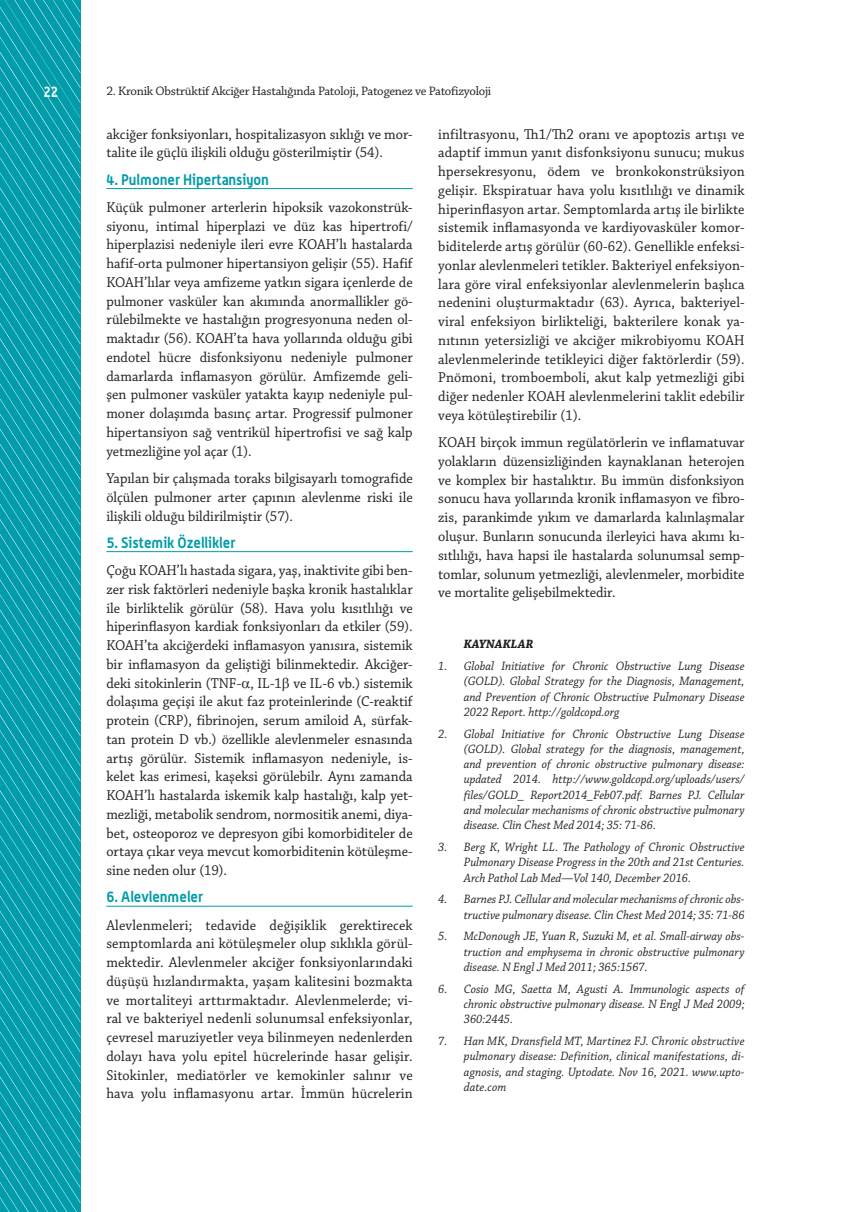
<style>
.page{position:relative;width:851px;height:1212px;background:#fff}
.page>*{position:absolute;margin:0;border:0;box-sizing:border-box;transform-origin:0 0}
.t1{font:15px/18.8px "Chaparral Pro";color:#231f20;text-align:justify;scale:.95 1}
.t2{font:700 15px "Alwyn OT";color:#009ca9;scale:.95 1}
.t3{font:700 15px "Alwyn OT";color:#fff;scale:.85 1}
.t4{font:12.9px "Chaparral Pro";letter-spacing:-.02em;color:#231f20}
.t5{font:italic 12.75px/15.3px "Chaparral Pro";color:#231f20;text-align:justify;scale:.95 1}
.t6{font:italic 700 12.75px "Chaparral Pro";color:#231f20;scale:.95 1}
</style>
<div class="page">
<svg style="left:0;top:0;width:80px;height:1212px;background:#0ea1ad"></svg>
<hr style="left:106px;top:188px;width:306px;height:1px;background:#009ca9">
<hr style="left:106px;top:551px;width:306px;height:1px;background:#009ca9">
<hr style="left:106px;top:906px;width:306px;height:1px;background:#009ca9">
<p class="t3" style="left:43px;top:82px;width:19px">22</p>
<p class="t4" style="left:106px;top:84px;width:386px">2. Kronik Obstrüktif Akciğer Hastalığında Patoloji, Patogenez ve Patofizyoloji</p>
<p class="t1" style="left:106px;top:125px;width:324px">akciğer fonksiyonları, hospitalizasyon sıklığı ve mor&shy;talite ile güçlü ilişkili olduğu gösterilmiştir (54).</p>
<p class="t2" style="left:106px;top:170px;width:173px">4. Pulmoner Hipertansiyon</p>
<p class="t1" style="left:106px;top:198px;width:324px">Küçük pulmoner arterlerin hipoksik vazokonstrük&shy;siyonu, intimal hiperplazi ve düz kas hipertrofi/ hiperplazisi nedeniyle ileri evre KOAH’lı hastalarda hafif-orta pulmoner hipertansiyon gelişir (55). Hafif KOAH’lılar veya amfizeme yatkın sigara içenlerde de pulmoner vasküler kan akımında anormallikler gö&shy;rülebilmekte ve hastalığın progresyonuna neden ol&shy;maktadır (56). KOAH’ta hava yollarında olduğu gibi endotel hücre disfonksiyonu nedeniyle pulmoner damarlarda inflamasyon görülür. Amfizemde geli&shy;şen pulmoner vasküler yatakta kayıp nedeniyle pul&shy;moner dolaşımda basınç artar. Progressif pulmoner hipertansiyon sağ ventrikül hipertrofisi ve sağ kalp yetmezliğine yol açar (1).</p>
<p class="t1" style="left:106px;top:469px;width:324px">Yapılan bir çalışmada toraks bilgisayarlı tomografide ölçülen pulmoner arter çapının alevlenme riski ile ilişkili olduğu bildirilmiştir (57).</p>
<p class="t2" style="left:106px;top:533px;width:137px">5. Sistemik Özellikler</p>
<p class="t1" style="left:106px;top:561px;width:324px">Çoğu KOAH’lı hastada sigara, yaş, inaktivite gibi ben&shy;zer risk faktörleri nedeniyle başka kronik hastalıklar ile birliktelik görülür (58). Hava yolu kısıtlılığı ve hiperinflasyon kardiak fonksiyonları da etkiler (59).<br>KOAH’ta akciğerdeki inflamasyon yanısıra, sistemik bir inflamasyon da geliştiği bilinmektedir. Akciğer&shy;deki sitokinlerin (TNF- , IL-1 ve IL-6 vb.) sistemik dolaşıma geçişi ile akut faz proteinlerinde (C-reaktif protein (CRP), fibrinojen, serum amiloid A, sürfak&shy;tan protein D vb.) özellikle alevlenmeler esnasında artış görülür. Sistemik inflamasyon nedeniyle, is&shy;kelet kas erimesi, kaşeksi görülebilr. Aynı zamanda KOAH’lı hastalarda iskemik kalp hastalığı, kalp yet&shy;mezliği, metabolik sendrom, normositik anemi, diya&shy;bet, osteoporoz ve depresyon gibi komorbiditeler de ortaya çıkar veya mevcut komorbiditenin kötüleşme&shy;sine neden olur (19).</p>
<p class="t2" style="left:106px;top:888px;width:103px">6. Alevlenmeler</p>
<p class="t1" style="left:106px;top:916px;width:324px">Alevlenmeleri; tedavide değişiklik gerektirecek semptomlarda ani kötüleşmeler olup sıklıkla görül&shy;mektedir. Alevlenmeler akciğer fonksiyonlarındaki düşüşü hızlandırmakta, yaşam kalitesini bozmakta ve mortaliteyi arttırmaktadır. Alevlenmelerde; vi&shy;ral ve bakteriyel nedenli solunumsal enfeksiyonlar, çevresel maruziyetler veya bilinmeyen nedenlerden dolayı hava yolu epitel hücrelerinde hasar gelişir.<br>Sitokinler, mediatörler ve kemokinler salınır ve hava yolu inflamasyonu artar. İmmün hücrelerin</p>
<p class="t1" style="left:438px;top:125px;width:324px">infiltrasyonu, Th1/Th2 oranı ve apoptozis artışı ve adaptif immun yanıt disfonksiyonu sunucu; mukus hpersekresyonu, ödem ve bronkokonstrüksiyon gelişir. Ekspiratuar hava yolu kısıtlılığı ve dinamik hiperinflasyon artar. Semptomlarda artış ile birlikte sistemik inflamasyonda ve kardiyovasküler komor&shy;biditelerde artış görülür (60-62). Genellikle enfeksi&shy;yonlar alevlenmeleri tetikler. Bakteriyel enfeksiyon&shy;lara göre viral enfeksiyonlar alevlenmelerin başlıca nedenini oluşturmaktadır (63). Ayrıca, bakteriyel&shy;viral enfeksiyon birlikteliği, bakterilere konak ya&shy;nıtının yetersizliği ve akciğer mikrobiyomu KOAH alevlenmelerinde tetikleyici diğer faktörlerdir (59).<br>Pnömoni, tromboemboli, akut kalp yetmezliği gibi diğer nedenler KOAH alevlenmelerini taklit edebilir veya kötüleştirebilir (1).</p>
<p class="t1" style="left:438px;top:434px;width:324px">KOAH birçok immun regülatörlerin ve inflamatuvar yolakların düzensizliğinden kaynaklanan heterojen ve komplex bir hastalıktır. Bu immün disfonksiyon sonucu hava yollarında kronik inflamasyon ve fibro&shy;zis, parankimde yıkım ve damarlarda kalınlaşmalar oluşur. Bunların sonucunda ilerleyici hava akımı kı&shy;sıtlılığı, hava hapsi ile hastalarda solunumsal semp&shy;tomlar, solunum yetmezliği, alevlenmeler, morbidite ve mortalite gelişebilmektedir.</p>
<p class="t6" style="left:463px;top:637px;width:75px">KAYNAKLAR</p>
<p class="t5" style="left:463px;top:659px;width:297px;text-indent:-26px">1. Global Initiative for Chronic Obstructive Lung Disease (GOLD). Global Strategy for the Diagnosis, Management, and Prevention of Chronic Obstructive Pulmonary Disease 2022 Report. http://goldcopd.org</p>
<p class="t5" style="left:463px;top:726px;width:297px;text-indent:-26px">2. Global Initiative for Chronic Obstructive Lung Disease (GOLD). Global strategy for the diagnosis, management, and prevention of chronic obstructive pulmonary disease: updated 2014. http://www.goldcopd.org/uploads/users/ files/GOLD_ Report2014_Feb07.pdf. Barnes PJ. Cellular and molecular mechanisms of chronic obstructive pulmonary disease. Clin Chest Med 2014; 35: 71-86.</p>
<p class="t5" style="left:463px;top:840px;width:297px;text-indent:-26px">3. Berg K, Wright LL. The Pathology of Chronic Obstructive Pulmonary Disease Progress in the 20th and 21st Centuries.<br>Arch Pathol Lab Med—Vol 140, December 2016.</p>
<p class="t5" style="left:438px;top:892px;width:324px;text-align:right">4. Barnes PJ. Cellular and molecular mechanisms of chronic obs&shy;tructive pulmonary disease. Clin Chest Med 2014; 35: 71-86</p>
<p class="t5" style="left:463px;top:929px;width:297px;text-indent:-26px">5. McDonough JE, Yuan R, Suzuki M, et al. Small-airway obs&shy;truction and emphysema in chronic obstructive pulmonary disease. N Engl J Med 2011; 365:1567.</p>
<p class="t5" style="left:463px;top:981px;width:297px;text-indent:-26px">6. Cosio MG, Saetta M, Agusti A. Immunologic aspects of chronic obstructive pulmonary disease. N Engl J Med 2009; 360:2445.</p>
<p class="t5" style="left:463px;top:1034px;width:297px;text-indent:-26px">7. Han MK, Dransfield MT, Martinez FJ. Chronic obstructive pulmonary disease: Definition, clinical manifestations, di&shy;agnosis, and staging. Uptodate. Nov 16, 2021. www.upto&shy;date.com</p>
</div>
